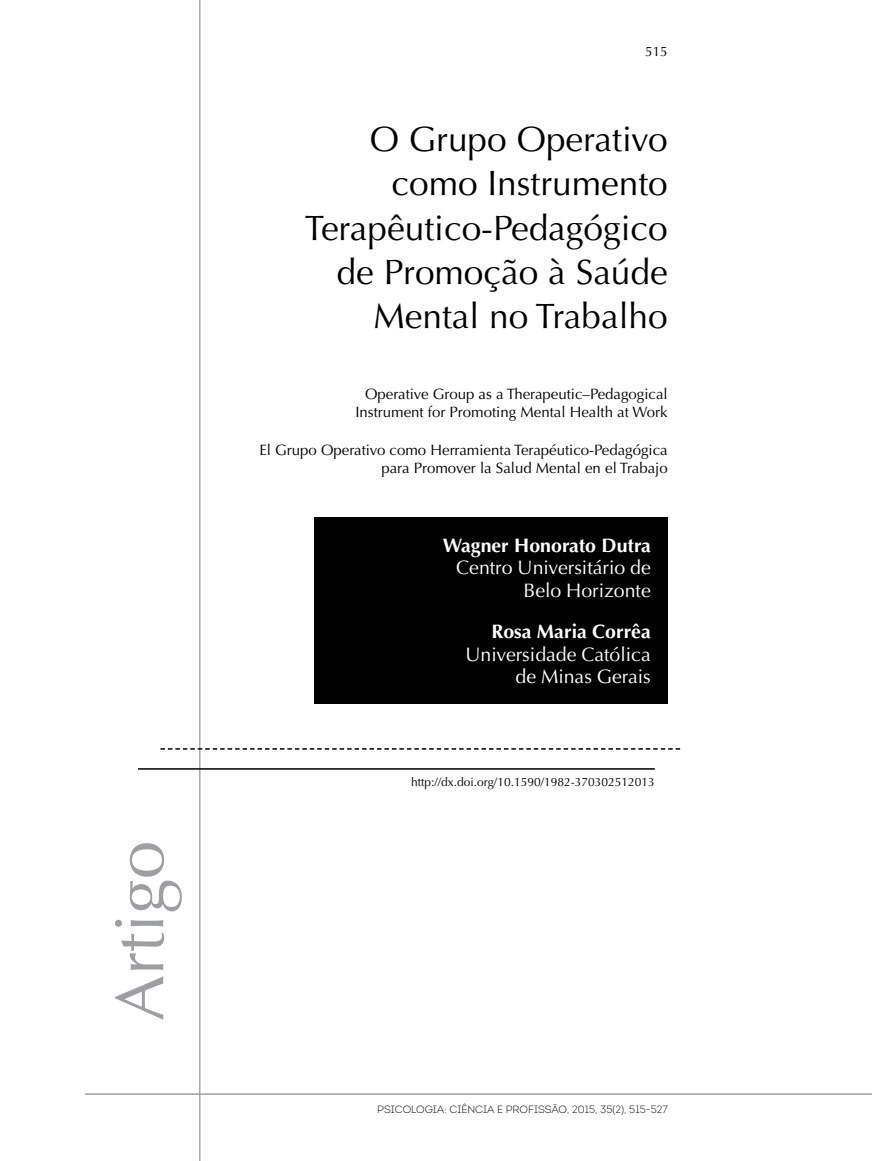
<style>
.page{position:relative;width:872px;height:1161px;background:#fff}
.page>*{position:absolute;margin:0;border:0;box-sizing:border-box;transform-origin:0 0}
.t1{font:69px "Optima";color:#9d9fa2}
.t2{font:35.25px/44.2px "Optima";color:#000;text-align:right}
.t3{font:19.5px/22.5px "Optima";color:#fff;text-align:right}
.t4{font:700 19.5px "Optima";color:#fff}
.t5{font:15px/18px "Optima";color:#000;text-align:right}
.t6{font:13.5px "Optima";color:#000}
.t7{font:12px "Optima";color:#000}
.t8{font:10.5px "Intro Light Alt";color:#000}
</style>
<div class="page">
<hr style="left:85px;top:1093px;width:787px;height:2px;background:#9d9fa2">
<hr style="left:199px;top:0;width:1px;height:1161px;background:#a7a9ac">
<div style="left:315px;top:517px;width:353px;height:187px;background:#000"></div>
<hr style="left:138px;top:768px;width:517px;height:2px;background:#000">
<svg style="left:160px;top:748px;width:520px;height:2px"></svg>
<h1 class="t1" style="left:100px;top:1021px;width:182px;rotate:-90deg">Artigo</h1>
<p class="t6" style="left:645px;top:44px;width:24px">515</p>
<h2 class="t2" style="left:305px;top:118px;width:364px">O Grupo Operativo como Instrumento<br>Terapêutico-Pedagógico de Promoção à Saúde<br>Mental no Trabalho</h2>
<p class="t5" style="left:355px;top:385px;width:314px">Operative Group as a Therapeutic–Pedagogical<br>Instrument for Promoting Mental Health at Work</p>
<p class="t5" style="left:259px;top:441px;width:410px">El Grupo Operativo como Herramienta Terapéutico-Pedagógica para Promover la Salud Mental en el Trabajo</p>
<h3 class="t4" style="left:443px;top:534px;width:209px">Wagner Honorato Dutra</h3>
<h3 class="t3" style="left:456px;top:556px;width:196px">Centro Universitário de<br>Belo Horizonte</h3>
<h3 class="t4" style="left:491px;top:620px;width:161px">Rosa Maria Corrêa</h3>
<h3 class="t3" style="left:465px;top:643px;width:187px">Universidade Católica de Minas Gerais</h3>
<p class="t7" style="left:411px;top:775px;width:245px">http://dx.doi.org/10.1590/1982-370302512013</p>
<p class="t8" style="left:377px;top:1102px;width:292px">PSICOLOGIA: CIÊNCIA E PROFISSÃO, 2015, 35(2), 515-527</p>
</div>
